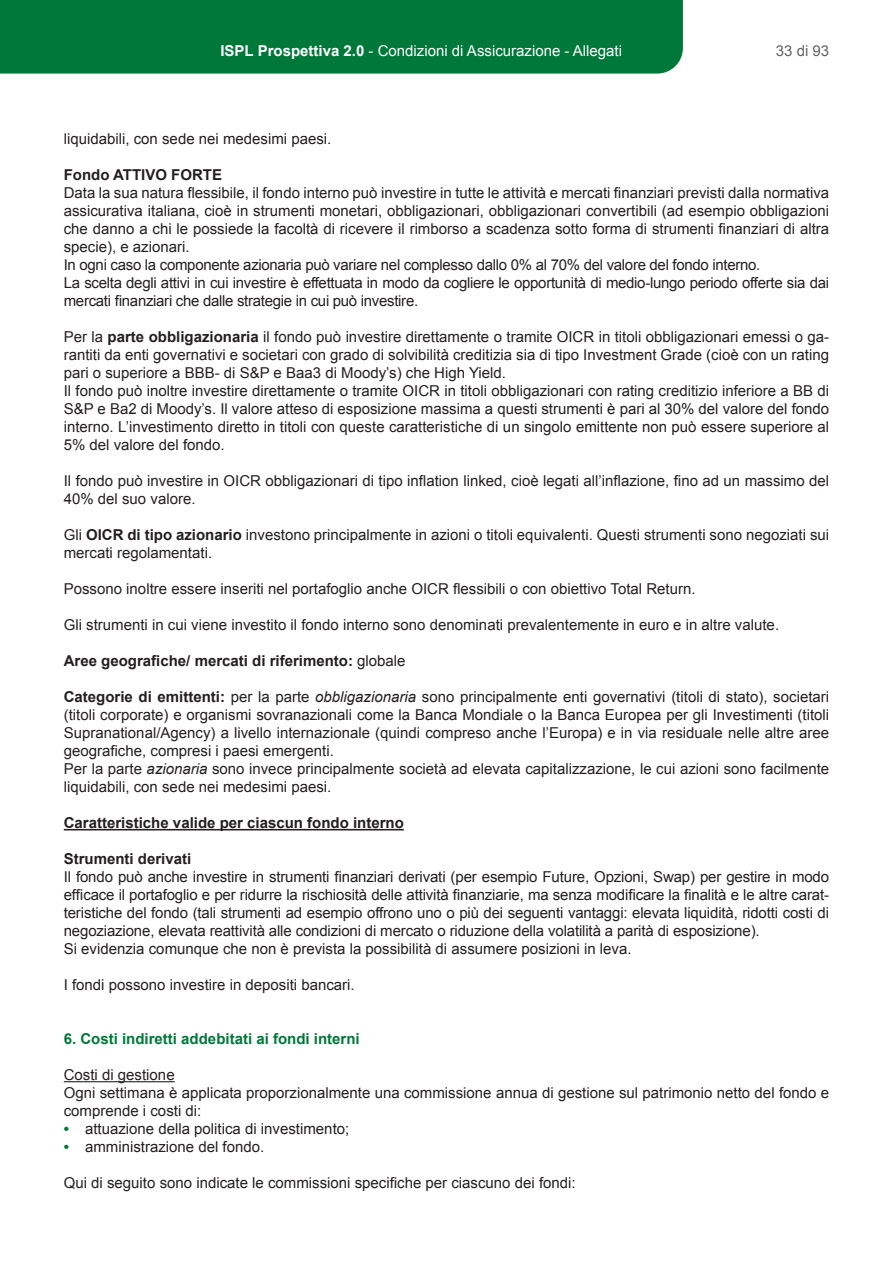
<style>
.page{position:relative;width:893px;height:1263px;background:#fff}
.page>*{position:absolute;margin:0;border:0;box-sizing:border-box;transform-origin:0 0}
.t1{font:15px/18px "Arial";color:#231f20}
.t2{font:15px/18px "Arial MT2";color:#231f20}
.t3{font:15px/18px "Arial";letter-spacing:-.02em;color:#231f20}
.t4{font:15px "Arial Bold MT3";color:#231f20}
.t5{font:15px "Arial MT5";color:#fff}
.t6{font:15px "Arial MT2";letter-spacing:-.02em;color:#231f20}
.t7{font:15px "Arial Bold MT3";color:#00783a}
.t8{font:700 15px "Arial";color:#231f20}
.t9{font:15px "Arial";color:#636366}
.s1{font-family:"Arial Bold MT5"}
.s2{font-weight:700}
.s3{font-family:"Arial"}
.s4{font-style:italic}
.s5{font-weight:700;color:#00783a}
</style>
<div class="page">
<div style="left:0;top:0;width:683px;height:74px;background:#00783a"></div>
<hr style="left:64px;top:829px;width:340px;height:1px;background:#231f20">
<hr style="left:64px;top:1081px;width:111px;height:1px;background:#231f20">
<p class="t5" style="left:220px;top:41px;width:403px"><span class="s1">ISPL Prospettiva 2.0</span> - Condizioni di Assicurazione - Allegati</p>
<p class="t9" style="left:776px;top:41px;width:55px">33 di 93</p>
<p class="t1" style="left:64px;top:130px;width:269px">liquidabili, con sede nei medesimi paesi.</p>
<p class="t8" style="left:64px;top:165px;width:160px">Fondo ATTIVO FORTE</p>
<p class="t2" style="left:64px;top:184px;width:767px">Data la sua natura flessibile, il fondo interno può investire in tutte le attività e mercati finanziari previsti dalla normativa</p>
<p class="t1" style="left:64px;top:202px;width:767px">assicurativa italiana, cioè in strumenti monetari, obbligazionari, obbligazionari convertibili (ad esempio obbligazioni</p>
<p class="t2" style="left:64px;top:220px;width:767px">che danno a chi le possiede la facoltà di ricevere il rimborso a scadenza sotto forma di strumenti finanziari di altra</p>
<p class="t3" style="left:64px;top:238px;width:767px">specie), e azionari.<br>In ogni caso la componente azionaria può variare nel complesso dallo 0% al 70% del valore del fondo interno.<br>La scelta degli attivi in cui investire è effettuata in modo da cogliere le opportunità di medio-lungo periodo offerte sia dai</p>
<p class="t6" style="left:64px;top:291px;width:356px">mercati finanziari che dalle strategie in cui può investire.</p>
<p class="t1" style="left:64px;top:328px;width:767px">Per la <span class="s2">parte obbligazionaria</span> il fondo può investire direttamente o tramite OICR in titoli obbligazionari emessi o ga&shy;rantiti da enti governativi e societari con grado di solvibilità creditizia sia di tipo Investment Grade (cioè con un rating pari o superiore a BBB- di S&amp;P e Baa3 di Moody’s) che High Yield.<br>Il fondo può inoltre investire direttamente o tramite OICR in titoli obbligazionari con rating creditizio inferiore a BB di S&amp;P e Ba2 di Moody’s. Il valore atteso di esposizione massima a questi strumenti è pari al 30% del valore del fondo interno. L’investimento diretto in titoli con queste caratteristiche di un singolo emittente non può essere superiore al 5% del valore del fondo.</p>
<p class="t2" style="left:64px;top:472px;width:767px">Il fondo può investire in OICR obbligazionari di tipo inflation linked, cioè legati all’inflazione, fino ad un massimo del</p>
<p class="t1" style="left:64px;top:490px;width:133px">40% del suo valore.</p>
<p class="t1" style="left:64px;top:526px;width:767px">Gli <span class="s2">OICR di tipo azionario</span> investono principalmente in azioni o titoli equivalenti. Questi strumenti sono negoziati sui mercati regolamentati.</p>
<p class="t2" style="left:64px;top:580px;width:633px">Possono inoltre essere inseriti nel portafoglio anche OICR flessibili o con obiettivo Total Return.</p>
<p class="t1" style="left:64px;top:616px;width:717px">Gli strumenti in cui viene investito il fondo interno sono denominati prevalentemente in euro e in altre valute.</p>
<p class="t4" style="left:64px;top:651px;width:343px">Aree geografiche/ mercati di riferimento: <span class="s3">globale</span></p>
<p class="t1" style="left:64px;top:688px;width:767px;text-align:justify"><span class="s2">Categorie di emittenti:</span> per la parte <span class="s4">obbligazionaria</span> sono principalmente enti governativi (titoli di stato), societari (titoli corporate) e organismi sovranazionali come la Banca Mondiale o la Banca Europea per gli Investimenti (titoli Supranational/Agency) a livello internazionale (quindi compreso anche l’Europa) e in via residuale nelle altre aree</p>
<p class="t2" style="left:64px;top:742px;width:272px">geografiche, compresi i paesi emergenti.</p>
<p class="t1" style="left:64px;top:760px;width:767px">Per la parte <span class="s4">azionaria</span> sono invece principalmente società ad elevata capitalizzazione, le cui azioni sono facilmente liquidabili, con sede nei medesimi paesi.</p>
<p class="t4" style="left:64px;top:813px;width:342px">Caratteristiche valide per ciascun fondo interno</p>
<p class="t8" style="left:64px;top:849px;width:129px">Strumenti derivati</p>
<p class="t2" style="left:64px;top:868px;width:767px">Il fondo può anche investire in strumenti finanziari derivati (per esempio Future, Opzioni, Swap) per gestire in modo efficace il portafoglio e per ridurre la rischiosità delle attività finanziarie, ma senza modificare la finalità e le altre carat<span class="s3">-</span></p>
<p class="t1" style="left:64px;top:904px;width:767px">teristiche del fondo (tali strumenti ad esempio offrono uno o più dei seguenti vantaggi: elevata liquidità, ridotti costi di negoziazione, elevata reattività alle condizioni di mercato o riduzione della volatilità a parità di esposizione).<br>Si evidenzia comunque che non è prevista la possibilità di assumere posizioni in leva.</p>
<p class="t1" style="left:64px;top:976px;width:292px">I fondi possono investire in depositi bancari.</p>
<p class="t7" style="left:64px;top:1029px;width:297px">6. Costi indiretti addebitati ai fondi interni</p>
<p class="t1" style="left:64px;top:1066px;width:767px">Costi di gestione<br>Ogni settimana è applicata proporzionalmente una commissione annua di gestione sul patrimonio netto del fondo e comprende i costi di:</p>
<p class="t1" style="left:64px;top:1120px;width:287px"><span class="s5">•</span> attuazione della politica di investimento;</p>
<p class="t1" style="left:64px;top:1138px;width:202px"><span class="s5">•</span> amministrazione del fondo.</p>
<p class="t2" style="left:64px;top:1174px;width:513px">Qui di seguito sono indicate le commissioni specifiche per ciascuno dei fondi:</p>
</div>
